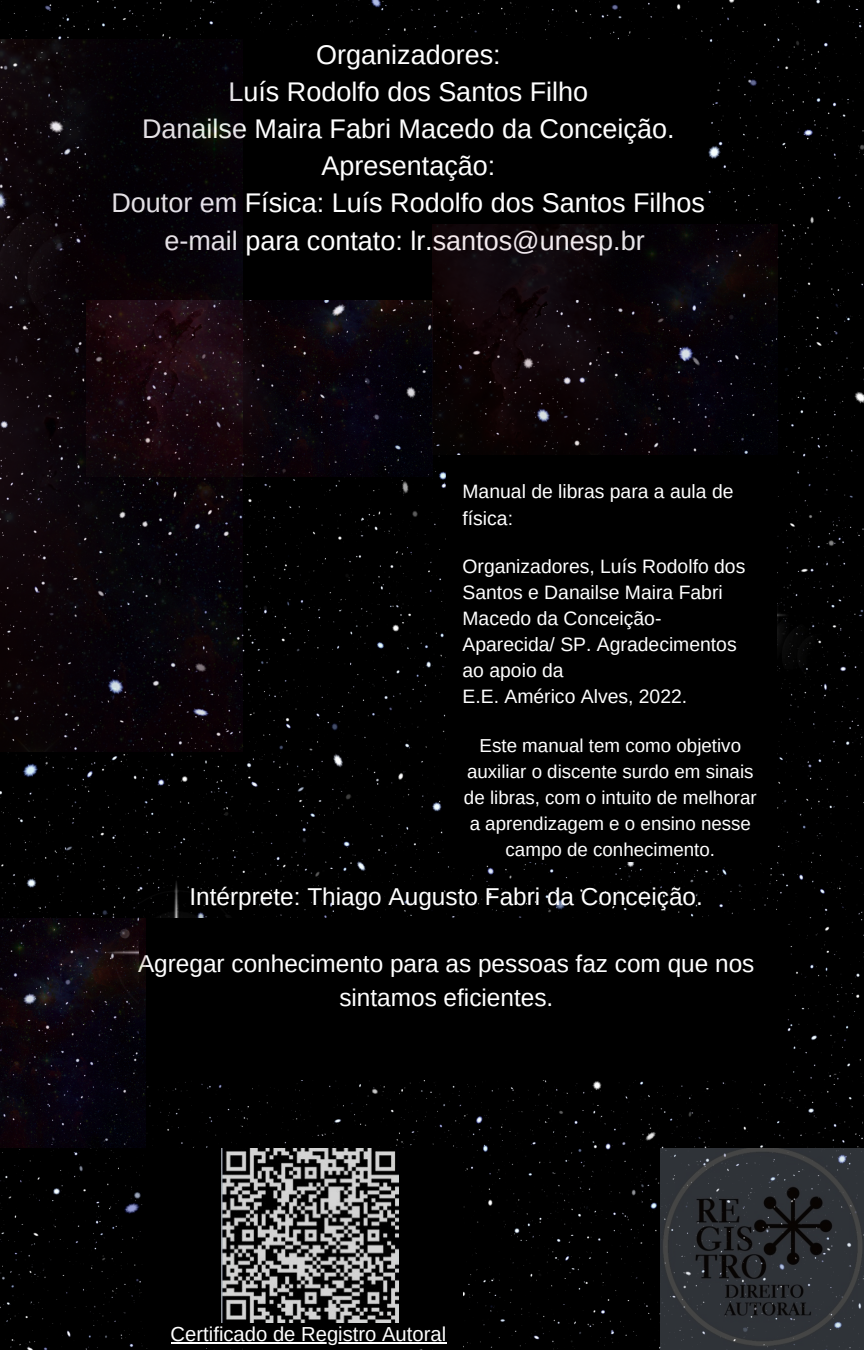
<style>
.page{position:relative;width:864px;height:1350px;background:#000}
.page>*{position:absolute;margin:0;border:0;box-sizing:border-box;transform-origin:0 0}
.t1{font:27px/37.1px "Arimo";color:#fff;text-align:center}
.t2{font:24.3px/33.5px "Arimo";color:#fff;text-align:center}
.t3{font:20.25px "Arimo";color:#fff}
.t4{font:19.35px/26.1px "Arimo";color:#fff}
.t5{font:18.68px/26.1px "Arimo";color:#fff;text-align:center}
</style>
<div class="page">
<div style="left:446px;top:455px;width:331px;height:407px;background:#000"></div>
<img style="left:242px;top:299px;width:190px;height:178px">
<div style="left:86px;top:40px;width:620px;height:259px;background:#000"></div>
<div style="left:139px;top:918px;width:646px;height:162px;background:#000"></div>
<img style="left:432px;top:225px;width:346px;height:229px">
<img style="left:0;top:918px;width:146px;height:230px">
<img style="left:0;top:40px;width:242px;height:712px">
<img style="left:661px;top:1148px;width:202px;height:201px">
<div style="left:146px;top:1148px;width:317px;height:200px;background:#000"></div>
<img style="left:221px;top:1148px;width:177px;height:174px">
<hr style="left:171px;top:1343px;width:275px;height:1px;background:#fff">
<p class="t1" style="left:111px;top:36px;width:595px">Organizadores:<br>Luís Rodolfo dos Santos Filho<br>Danailse Maira Fabri Macedo da Conceição.<br>Apresentação:<br>Doutor em Física: Luís Rodolfo dos Santos Filhos e-mail para contato: lr.santos@unesp.br</p>
<p class="t4" style="left:463px;top:479px;width:273px">Manual de libras para a aula de física:</p>
<p class="t4" style="left:463px;top:553px;width:284px">Organizadores, Luís Rodolfo dos<br>Santos e Danailse Maira Fabri<br>Macedo da Conceição-<br>Aparecida/ SP. Agradecimentos ao apoio da<br>E.E. Américo Alves, 2022.</p>
<p class="t5" style="left:464px;top:732px;width:294px">Este manual tem como objetivo auxiliar o discente surdo em sinais de libras, com o intuito de melhorar a aprendizagem e o ensino nesse campo de conhecimento.</p>
<p class="t2" style="left:190px;top:880px;width:515px">Intérprete: Thiago Augusto Fabri da Conceição.</p>
<p class="t2" style="left:138px;top:947px;width:618px">Agregar conhecimento para as pessoas faz com que nos sintamos eficientes.</p>
<p class="t3" style="left:171px;top:1323px;width:277px">Certificado de Registro Autoral</p>
</div>
